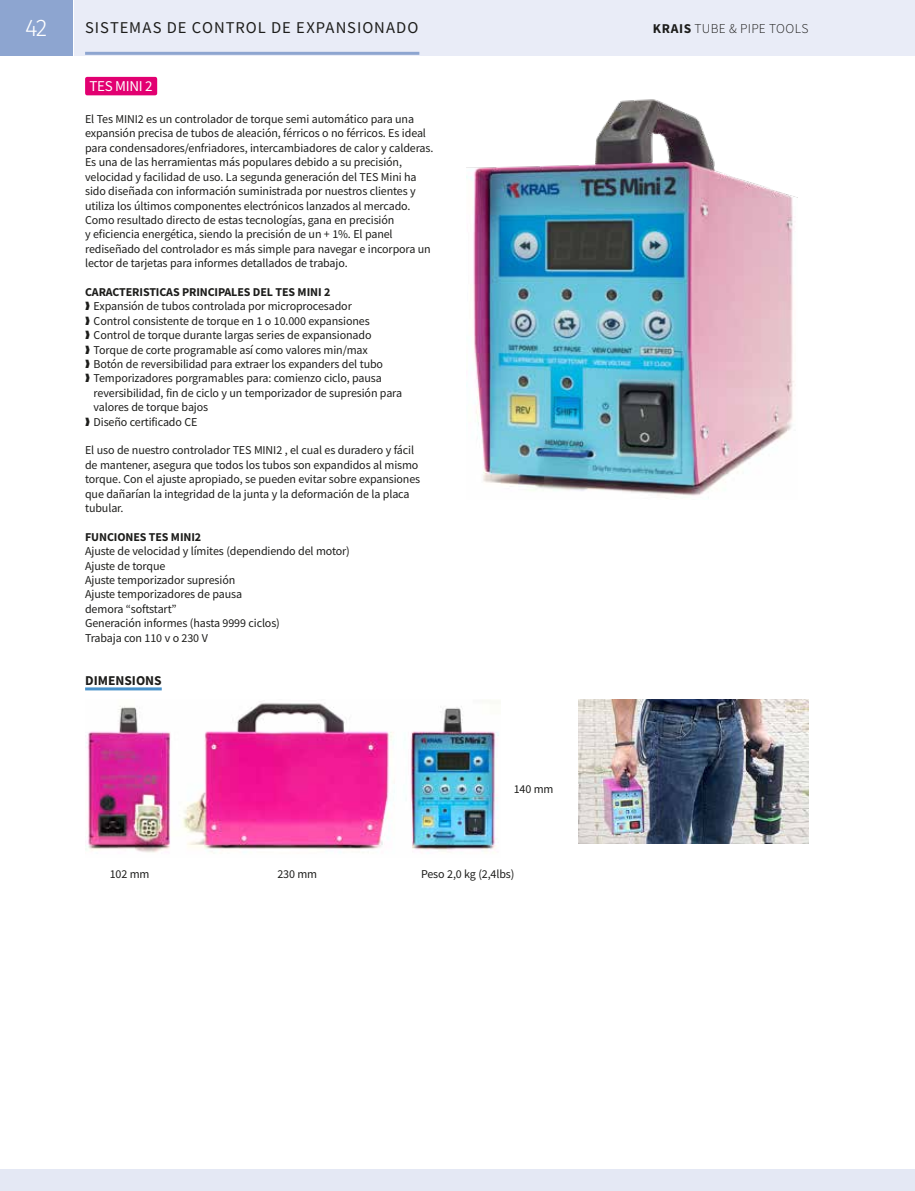
<style>
.page{position:relative;width:915px;height:1191px;background:#fff}
.page>*{position:absolute;margin:0;border:0;box-sizing:border-box;transform-origin:0 0}
.t1{font:300 24px "Fira Sans";color:#fff}
.t2{font:16.5px "Source Sans Pro";letter-spacing:.06em;color:#1d1d1b}
.t3{font:15px "Source Sans Pro";color:#fff}
.t4{font:300 13.5px "Source Sans Pro";letter-spacing:.025em;color:#1d1d1b}
.t5{font:700 13.5px "Source Sans Pro";color:#1d1d1b}
.t6{font:12px/14.4px "Source Sans Pro";letter-spacing:-.01em;color:#1d1d1b}
.t7{font:700 12px "Source Sans Pro";letter-spacing:-.01em;color:#1d1d1b}
.s1{font-weight:700}
</style>
<div class="page">
<div style="left:0;top:1169px;width:914px;height:22px;background:#e4e8f4"></div>
<div style="left:74px;top:0;width:840px;height:55px;background:#e9ecf7"></div>
<div style="left:0;top:0;width:72px;height:55px;background:#8da5d0"></div>
<div style="left:85px;top:77px;width:72px;height:18px;background:#e20071;border-radius:2px"></div>
<hr style="left:85px;top:687px;width:77px;height:3px;background:#4891ca">
<img style="left:578px;top:699px;width:230px;height:144px">
<img style="left:466px;top:99px;width:331px;height:397px">
<img style="left:85px;top:703px;width:414px;height:151px">
<hr style="left:85px;top:52px;width:334px;height:3px;background:#8da5d0">
<h1 class="t1" style="left:25px;top:10px;width:24px">42</h1>
<h2 class="t2" style="left:85px;top:17px;width:334px">SISTEMAS DE CONTROL DE EXPANSIONADO</h2>
<p class="t4" style="left:652px;top:20px;width:157px"><span class="s1">KRAIS</span> TUBE &amp; PIPE TOOLS</p>
<p class="t3" style="left:89px;top:77px;width:65px">TES MINI 2</p>
<p class="t6" style="left:85px;top:112px;width:349px">El Tes MIN I2 es un controlador de torque semi automático para una expansión precisa de tubos de aleación, férricos o no férricos. Es ideal para condensadores/enfriadores, intercambiadores de calor y calderas.<br>Es una de las herramientas más populares debido a su precisión, velocidad y facilidad de uso. La segunda generación del TES Mini ha sido diseñada con información suministrada por nuestros clientes y utiliza los últimos componentes electrónicos lanzados al mercado.<br>Como resultado directo de estas tecnologías, gana en precisión<br>y eficiencia energética, siendo la precisión de un + 1%. El panel rediseñado del controlador es más simple para navegar e incorpora un lector de tarjetas para informes detallados de trabajo.</p>
<p class="t7" style="left:85px;top:284px;width:247px">CARACTERISTICAS PRINCIPALES DEL TES MINI 2</p>
<p class="t6" style="left:94px;top:299px;width:310px">Expansión de tubos controlada por microprocesador<br>Control consistente de torque en 1 o 10.000 expansiones Control de torque durante largas series de expansionado Torque de corte programable así como valores min/max<br>Botón de reversibilidad para extraer los expanders del tubo Temporizadores porgramables para: comienzo ciclo, pausa reversibilidad, fin de ciclo y un temporizador de supresión para valores de torque bajos<br>Diseño certificado CE</p>
<p class="t6" style="left:85px;top:443px;width:336px">El uso de nuestro controlador TES MIN I2 , el cual es duradero y fácil de mantener, asegura que todos los tubos son expandidos al mismo torque. Con el ajuste apropiado, se pueden evitar sobre expansiones que dañarían la integridad de la junta y la deformación de la placa tubular.</p>
<p class="t7" style="left:85px;top:529px;width:118px">FUNCIONES TES MINI2</p>
<p class="t6" style="left:85px;top:544px;width:266px">Ajuste de velocidad y límites (dependiendo del motor)<br>Ajuste de torque<br>Ajuste temporizador supresión<br>Ajuste temporizadores de pausa<br>demora “softstart”<br>Generación informes (hasta 9999 ciclos)<br>Trabaja con 110 v o 230 V</p>
<p class="t5" style="left:85px;top:671px;width:78px">DIMENSIONS</p>
<p class="t6" style="left:513px;top:781px;width:41px">140 mm</p>
<p class="t6" style="left:110px;top:867px;width:41px">102 mm</p>
<p class="t6" style="left:277px;top:867px;width:41px">230 mm</p>
<p class="t6" style="left:421px;top:867px;width:95px">Peso 2,0 kg (2,4lbs)</p>
</div>
